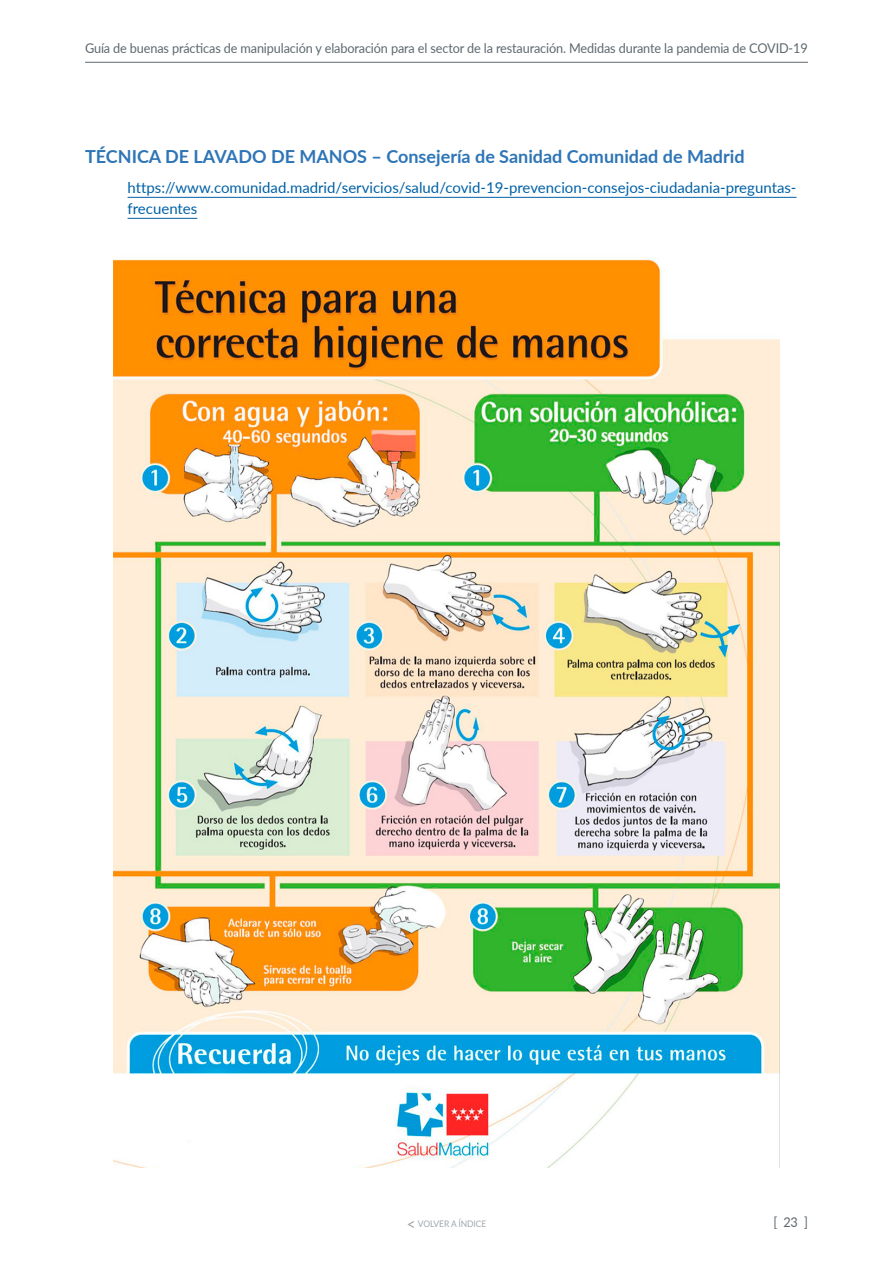
<style>
.page{position:relative;width:893px;height:1263px;background:#fff}
.page>*{position:absolute;margin:0;border:0;box-sizing:border-box;transform-origin:0 0}
.t1{font:700 18px "Lato";color:#2e75b6}
.t2{font:15px/21px "Lato";color:#0061a7}
.t3{font:13.5px "Lato";letter-spacing:-.01em;color:#5d686e;scale:.94 1}
.t4{font:9px "Lato";letter-spacing:-.01em;color:#9ea7ad;scale:.94 1}
.s1{font-size:16.5px}
</style>
<div class="page">
<hr style="left:85px;top:62px;width:723px;height:1px;background:#5d686e">
<hr style="left:128px;top:197px;width:668px;height:1px;background:#0061a7">
<hr style="left:128px;top:218px;width:69px;height:1px;background:#0061a7">
<img style="left:114px;top:257px;width:665px;height:910px">
<p class="t3" style="left:85px;top:39px;width:770px">Guía de buenas prácticas de manipulación y elaboración para el sector de la restauración. Medidas durante la pandemia de COVID-19</p>
<h1 class="t1" style="left:85px;top:144px;width:661px">TÉCNICA DE LAVADO DE MANOS – Consejería de Sanidad Comunidad de Madrid</h1>
<p class="t2" style="left:128px;top:176px;width:670px">https://www.comunidad.madrid/servicios/salud/covid-19-prevencion-consejos-ciudadania-preguntas&shy;frecuentes</p>
<p class="t4" style="left:407px;top:1217px;width:86px"><span class="s1">&lt;</span> VOLVER A ÍNDICE</p>
<p class="t3" style="left:773px;top:1212px;width:38px">[ 23 ]</p>
</div>
